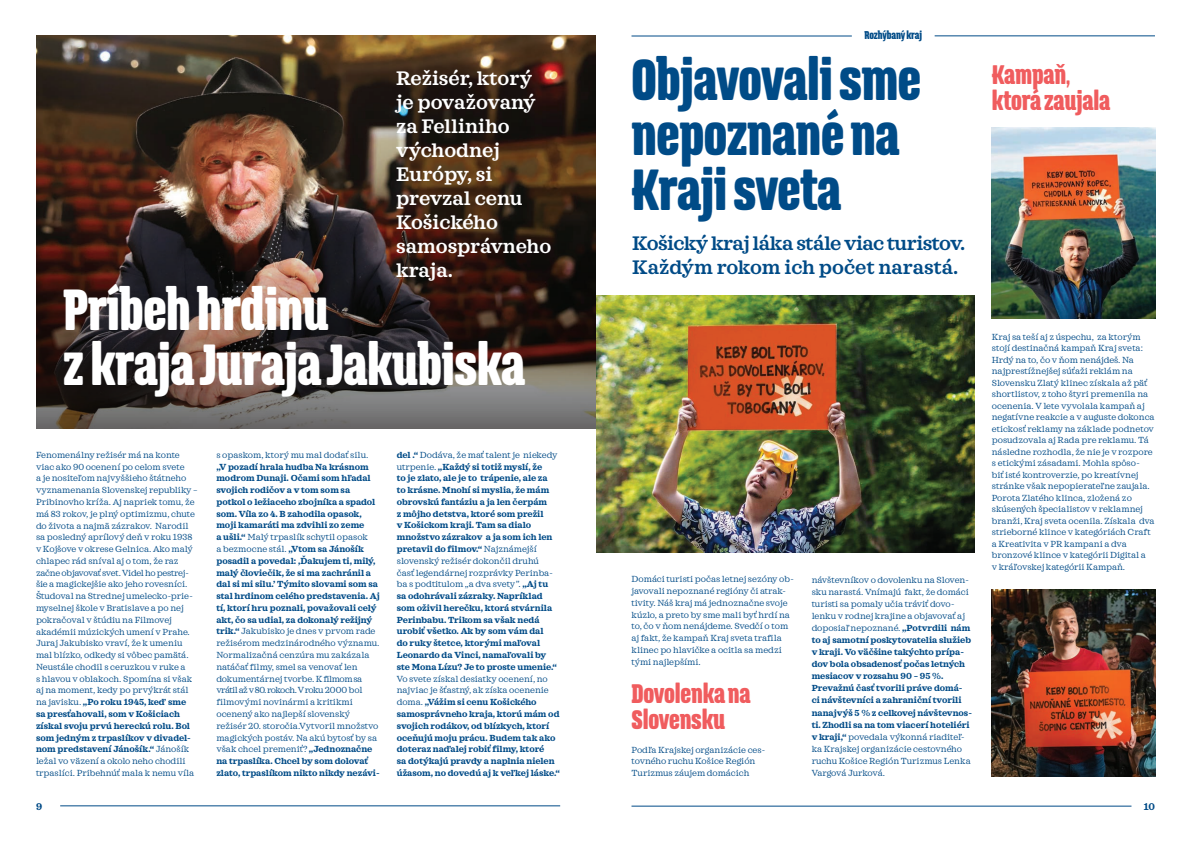
<style>
.page{position:relative;width:1191px;height:842px;background:#fff}
.page>*{position:absolute;margin:0;border:0;box-sizing:border-box;transform-origin:0 0}
.t1{font:900 51.2px/55px "Triump";letter-spacing:-.01em;color:#004b87;scale:.8 1}
.t2{font:900 51.2px/55px "Triump";letter-spacing:-.01em;color:#fff;scale:.8 1}
.t3{font:900 23.8px/26.2px "Triump";letter-spacing:-.01em;color:#f05c5e;scale:.8 1}
.t4{font:600 20px/24px "Sagona";color:#fff}
.t5{font:600 20px/24px "Sagona";letter-spacing:-.025em;color:#004b87}
.t6{font:900 10px "Triump";letter-spacing:-.01em;color:#004b87;scale:.8 1}
.t7{font:700 10px "Sagona";color:#004b87}
.t8{font:700 9px/11.8px "Sagona";color:#004b87}
.t9{font:9px/11.8px "Sagona";color:#004b87}
.s1{font-weight:700}
.s2{font-weight:400}
</style>
<div class="page">
<img style="left:36px;top:36px;width:559px;height:173px">
<img style="left:36px;top:209px;width:559px;height:219px">
<hr style="left:631px;top:806px;width:500px;height:1px;background:#004b87">
<hr style="left:60px;top:806px;width:500px;height:1px;background:#004b87">
<hr style="left:631px;top:36px;width:221px;height:1px;background:#004b87">
<hr style="left:934px;top:36px;width:221px;height:1px;background:#004b87">
<img style="left:596px;top:296px;width:378px;height:256px">
<img style="left:991px;top:128px;width:164px;height:190px">
<img style="left:991px;top:590px;width:164px;height:186px">
<h3 class="t4" style="left:396px;top:67px;width:157px">Režisér, ktorý je považovaný za Felliniho východnej<br>Európy, si prevzal cenu<br>Košického samosprávneho kraja.</h3>
<h1 class="t2" style="left:63px;top:280px;width:579px">Príbeh hrdinu<br>z kraja Juraja Jakubiska</h1>
<p class="t9" style="left:36px;top:449px;width:163px">Fenomenálny režisér má na konte viac ako 90 ocenení po celom svete<br>a je nositeľom najvyššieho štátneho vyznamenania Slovenskej republiky – Pribinovho kríža. Aj napriek tomu, že má 83 rokov, je plný optimizmu, chute do života a najmä zázrakov. Narodil sa posledný aprílový deň v roku 1938 v Kojšove v okrese Gelnica. Ako malý chlapec rád sníval aj o tom, že raz začne objavovať svet. Videl ho pestrej&shy;šie a magickejšie ako jeho rovesníci.<br>Študoval na Strednej umelecko-prie&shy;myselnej škole v Bratislave a po nej pokračoval v štúdiu na Filmovej akadémii múzických umení v Prahe.<br>Juraj Jakubisko vraví, že k umeniu mal blízko, odkedy si vôbec pamätá.<br>Neustále chodil s ceruzkou v ruke a<br>s hlavou v oblakoch. Spomína si však aj na moment, kedy po prvýkrát stál na javisku. <span class="s1">„Po roku 1945, keď sme sa presťahovali, som v Košiciach získal svoju prvú hereckú rolu. Bol som jedným z trpaslíkov v divadel&shy;nom predstavení Jánošík.“</span> Jánošík ležal vo väzení a okolo neho chodili trpaslíci. Pribehnúť mala k nemu víla</p>
<p class="t9" style="left:216px;top:449px;width:153px">s opaskom, ktorý mu mal dodať silu.</p>
<p class="t8" style="left:216px;top:461px;width:165px">„V pozadí hrala hudba Na krásnom modrom Dunaji. Očami som hľadal svojich rodičov a v tom som sa potkol o ležiaceho zbojníka a spadol som. Víla zo 4. B zahodila opasok, moji kamaráti ma zdvihli zo zeme<br>a ušli.“ <span class="s2">Malý trpaslík schytil opasok<br>a bezmocne stál.</span> „Vtom sa Jánošík posadil a povedal: ,Ďakujem ti, milý, malý človiečik, že si ma zachránil a dal si mi silu.’ Týmito slovami som sa stal hrdinom celého predstavenia. Aj tí, ktorí hru poznali, považovali celý akt, čo sa udial, za dokonalý režijný trik.“ <span class="s2">Jakubisko je dnes v prvom rade režisérom medzinárodného významu.<br>Normalizačná cenzúra mu zakázala natáčať filmy, smel sa venovať len dokumentárnej tvorbe. K filmom sa vrátil až v 80. rokoch. V roku 2000 bol filmovými novinármi a kritikmi ocenený ako najlepší slovenský režisér 20. storočia.Vytvoril množstvo magických postáv. Na akú bytosť by sa však chcel premeniť?</span> „Jednoznačne na trpaslíka. Chcel by som dolovať zlato, trpaslíkom nikto nikdy nezávi-</p>
<p class="t8" style="left:397px;top:449px;width:162px">del .“ <span class="s2">Dodáva, že mať talent je niekedy utrpenie.</span> „Každý si totiž myslí, že<br>to je zlato, ale je to trápenie, ale za to krásne. Mnohí si myslia, že mám obrovskú fantáziu a ja len čerpám<br>z môjho detstva, ktoré som prežil<br>v Košickom kraji. Tam sa dialo množstvo zázrakov a ja som ich len pretavil do filmov.“ <span class="s2">Najznámejší slovenský režisér dokončil druhú časť legendárnej rozprávky Perinba&shy;ba s podtitulom „a dva svety”.</span> „Aj tu sa odohrávali zázraky. Napríklad som oživil herečku, ktorá stvárnila Perinbabu. Trikom sa však nedá urobiť všetko. Ak by som vám dal<br>do ruky štetce, ktorými maľoval Leonardo da Vinci, namaľovali by ste Mona Lízu? Je to proste umenie.“</p>
<p class="t8" style="left:397px;top:673px;width:165px"><span class="s2">Vo svete získal desiatky ocenení, no najviac je šťastný, ak získa ocenenie doma.</span> „Vážim si cenu Košického samosprávneho kraja, ktorú mám od svojich rodákov, od blízkych, ktorí oceňujú moju prácu. Budem tak ako doteraz naďalej robiť filmy, ktoré<br>sa dotýkajú pravdy a naplnia nielen úžasom, no dovedú aj k veľ kej láske.“</p>
<p class="t6" style="left:864px;top:28px;width:74px">Rozhýbaný kraj</p>
<h1 class="t1" style="left:631px;top:50px;width:363px">Objavovali sme nepoznané na<br>Kraji sveta</h1>
<h3 class="t5" style="left:632px;top:232px;width:334px">Košický kraj láka stále viac turistov.<br>Každým rokom ich počet narastá.</h3>
<h2 class="t3" style="left:991px;top:60px;width:149px">Kampaň, ktorá zaujala</h2>
<p class="t9" style="left:631px;top:574px;width:164px">Domáci turisti počas letnej sezóny ob&shy;javovali nepoznané regióny či atrak&shy;tivity. Náš kraj má jednoznačne svoje kúzlo, a preto by sme mali byť hrdí na to, čo v ňom nenájdeme. Svedčí o tom aj fakt, že kampaň Kraj sveta trafila klinec po hlavičke a ocitla sa medzi tými najlepšími.</p>
<h2 class="t3" style="left:631px;top:679px;width:150px">Dovolenka na<br>Slovensku</h2>
<p class="t9" style="left:631px;top:744px;width:135px">Podľa Krajskej organizácie ces&shy;tovného ruchu Košice Región<br>Turizmus záujem domácich</p>
<p class="t8" style="left:811px;top:573px;width:162px;line-height:12.1px"><span class="s2">návštevníkov o dovolenku na Sloven&shy;sku narastá. Vnímajú fakt, že domáci turisti sa pomaly učia tráviť dovo&shy;lenku v rodnej krajine a objavovať aj doposiaľ nepoznané.</span> „Potvrdili nám to aj samotní poskytovatelia služieb v kraji. Vo väčšine takýchto prípa&shy;dov bola obsadenosť počas letných mesiacov v rozsahu 90 – 95 %.<br>Prevažnú časť tvorili práve domá&shy;ci návštevníci a zahraniční tvorili nanajvýš 5 % z celkovej návštevnos&shy;ti. Zhodli sa na tom viacerí hoteliéri v kraji,“ <span class="s2">povedala výkonná riaditeľ&shy;ka Krajskej organizácie cestovného ruchu Košice Región Turizmus Lenka Vargová Jurková.</span></p>
<p class="t9" style="left:991px;top:331px;width:164px;line-height:11.5px">Kraj sa teší aj z úspechu, za ktorým stojí destinačná kampaň Kraj sveta:<br>Hrdý na to, čo v ňom nenájdeš. Na najprestížnejšej súťaži reklám na Slovensku Zlatý klinec získala až päť shortlistov, z toho štyri premenila na ocenenia. V lete vyvolala kampaň aj negatívne reakcie a v auguste dokonca etickosť reklamy na základe podnetov posudzovala aj Rada pre reklamu. Tá následne rozhodla, že nie je v rozpore s etickými zásadami. Mohla spôso-<br>biť isté kontroverzie, po kreatívnej stránke však nepopierateľne zaujala.<br>Porota Zlatého klinca, zložená zo skúsených špecialistov v reklamnej branži, Kraj sveta ocenila. Získala dva strieborné klince v kategóriách Craft a Kreativita v PR kampani a dva bronzové klince v kategórii Digital a<br>v kráľovskej kategórii Kampaň.</p>
<p class="t7" style="left:36px;top:800px;width:8px">9</p>
<p class="t7" style="left:1143px;top:800px;width:13px">10</p>
</div>
